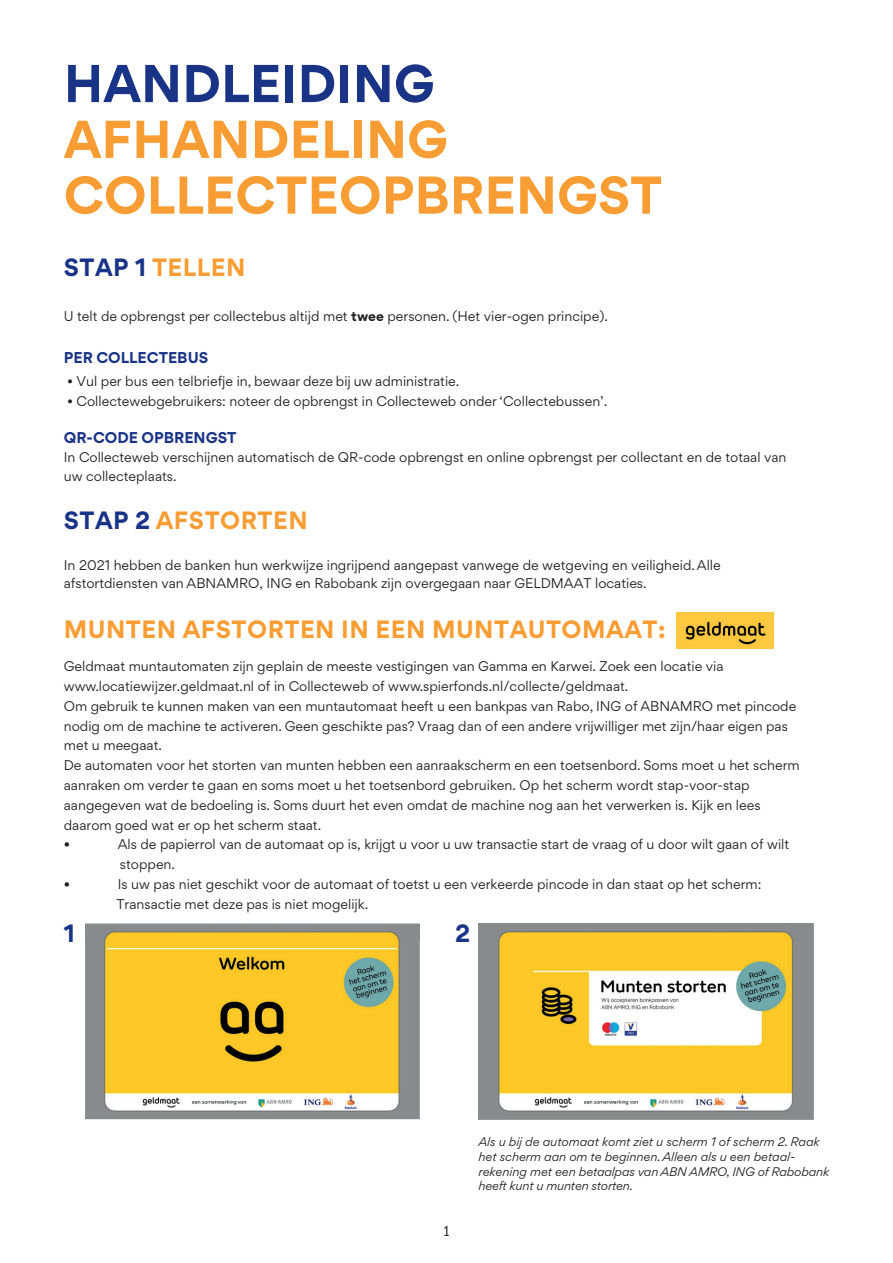
<style>
.page{position:relative;width:893px;height:1263px;background:#fff}
.page>*{position:absolute;margin:0;border:0;box-sizing:border-box;transform-origin:0 0}
.t1{font:700 51px/55.8px "Gordita";color:#f89d33}
.t2{font:700 51px "Gordita";color:#193487}
.t3{font:700 24px "Gordita";letter-spacing:.02em;color:#f89d33}
.t4{font:700 24px "Gordita";color:#193487}
.t5{font:700 15px "Gordita";color:#193487}
.t6{font:condensed 15px "ITC Franklin Gothic Std";color:#231f20}
.t7{font:13.5px/19.8px "Gordita";color:#231f20}
.t8{font:italic 12px/14.7px "Gordita";color:#231f20}
.s1{color:#193487}
.s2{font-weight:700}
.s3{font-family:"ITC Franklin Gothic Std";font-weight:600}
</style>
<div class="page">
<img style="left:676px;top:612px;width:97px;height:37px">
<img style="left:85px;top:923px;width:335px;height:196px">
<img style="left:85px;top:924px;width:335px;height:16px">
<img style="left:478px;top:923px;width:335px;height:196px">
<h1 class="t2" style="left:64px;top:46px;width:372px">HANDLEIDING</h1>
<h1 class="t1" style="left:64px;top:111px;width:600px">AFHANDELING<br>COLLECTEOPBRENGST</h1>
<h2 class="t3" style="left:64px;top:250px;width:183px"><span class="s1">STAP 1</span> TELLEN</h2>
<p class="t7" style="left:64px;top:306px;width:546px">U telt de opbrengst per collectebus altijd met <span class="s2">twee</span> personen. (Het vier-ogen principe).</p>
<p class="t5" style="left:64px;top:346px;width:146px">PER COLLECTEBUS</p>
<p class="t7" style="left:66px;top:371px;width:395px"><span class="s3">•</span> Vul per bus een telbriefje in, bewaar deze bij uw administratie.</p>
<p class="t7" style="left:66px;top:391px;width:543px"><span class="s3">•</span> Collectewebgebruikers: noteer de opbrengst in Collecteweb onder ‘Collectebussen’.</p>
<p class="t5" style="left:64px;top:427px;width:174px">QR-CODE OPBRENGST</p>
<p class="t7" style="left:64px;top:447px;width:724px;line-height:19.4px">In Collecteweb verschijnen automatisch de QR-code opbrengst en online opbrengst per collectant en de totaal van uw collecteplaats.</p>
<h2 class="t3" style="left:64px;top:503px;width:245px"><span class="s1">STAP 2</span> AFSTORTEN</h2>
<p class="t7" style="left:64px;top:556px;width:658px;line-height:18px">In 2021 hebben de banken hun werkwijze ingrijpend aangepast vanwege de wetgeving en veiligheid. Alle afstortdiensten van ABNAMRO, ING en Rabobank zijn overgegaan naar GELDMAAT locaties.</p>
<h2 class="t3" style="left:64px;top:612px;width:603px">MUNTEN AFSTORTEN IN EEN MUNTAUTOMAAT:</h2>
<p class="t7" style="left:64px;top:656px;width:737px">Geldmaat muntautomaten zijn geplain de meeste vestigingen van Gamma en Karwei. Zoek een locatie via www.locatiewijzer.geldmaat.nl of in Collecteweb of www.spierfonds.nl/collecte/geldmaat.<br>Om gebruik te kunnen maken van een muntautomaat heeft u een bankpas van Rabo, ING of ABNAMRO met pincode nodig om de machine te activeren. Geen geschikte pas? Vraag dan of een andere vrijwilliger met zijn/haar eigen pas met u meegaat.<br>De automaten voor het storten van munten hebben een aanraakscherm en een toetsenbord. Soms moet u het scherm aanraken om verder te gaan en soms moet u het toetsenbord gebruiken. Op het scherm wordt stap-voor-stap aangegeven wat de bedoeling is. Soms duurt het even omdat de machine nog aan het verwerken is. Kijk en lees daarom goed wat er op het scherm staat.<br>•</p>
<p class="t7" style="left:118px;top:834px;width:673px">Als de papierrol van de automaat op is, krijgt u voor u uw transactie start de vraag of u door wilt gaan of wilt stoppen.</p>
<p class="t7" style="left:64px;top:874px;width:8px">•</p>
<p class="t7" style="left:116px;top:874px;width:647px">Is uw pas niet geschikt voor de automaat of toetst u een verkeerde pincode in dan staat op het scherm:<br>Transactie met deze pas is niet mogelijk.</p>
<h2 class="t4" style="left:64px;top:915px;width:13px">1</h2>
<h2 class="t4" style="left:455px;top:915px;width:17px">2</h2>
<p class="t6" style="left:443px;top:1222px;width:9px">1</p>
<p class="t8" style="left:478px;top:1134px;width:352px">Als u bij de automaat komt ziet u scherm 1 of scherm 2. Raak het scherm aan om te beginnen. Alleen als u een betaal&shy;rekening met een betaalpas van ABN AMRO, ING of Rabobank heeft kunt u munten storten.</p>
</div>
